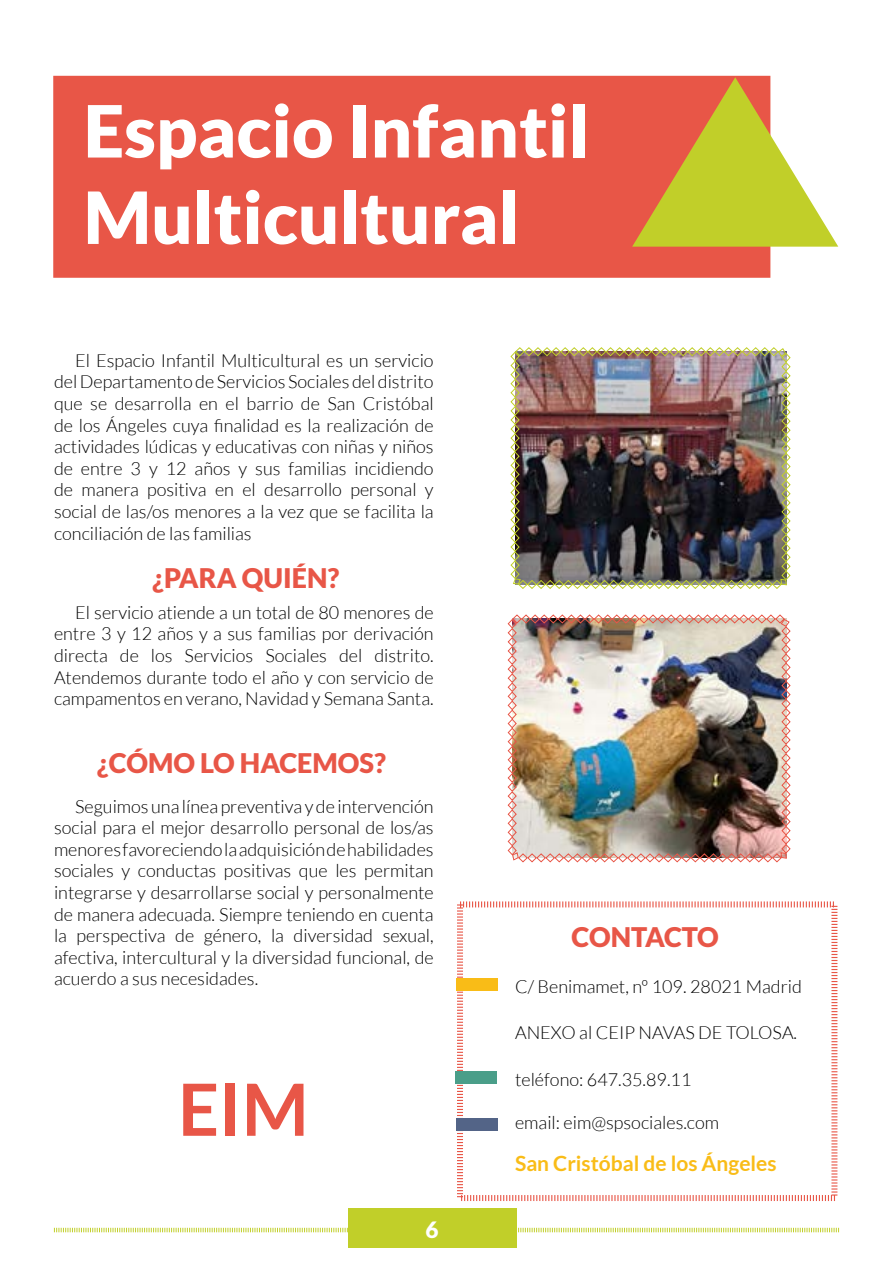
<style>
.page{position:relative;width:893px;height:1263px;background:#fff}
.page>*{position:absolute;margin:0;border:0;box-sizing:border-box;transform-origin:0 0}
.t1{font:900 72px/86.4px "Lato";color:#fff}
.t2{font:700 72px "Lato";color:#e85647}
.t3{font:900 27px "Lato";color:#e85647}
.t4{font:900 22.5px "Lato";color:#fff}
.t5{font:700 21px "Lato";color:#f9bc17}
.t6{font:300 18px/21.6px "Lato";color:#000;text-align:justify}
</style>
<div class="page">
<div style="left:53px;top:76px;width:717px;height:202px;background:#e85647;border:2px solid #e85647"></div>
<svg style="left:54px;top:1227px;width:785px;height:6px"></svg>
<div style="left:348px;top:1208px;width:169px;height:40px;background:#c1cf29"></div>
<svg style="left:457px;top:901px;width:381px;height:300px"></svg>
<div style="left:456px;top:978px;width:42px;height:13px;background:#f9bc17"></div>
<div style="left:456px;top:1118px;width:42px;height:13px;background:#536487"></div>
<div style="left:455px;top:1071px;width:42px;height:13px;background:#4a9e89"></div>
<img style="left:510px;top:347px;width:281px;height:242px">
<img style="left:507px;top:614px;width:284px;height:249px">
<svg style="left:619px;top:75px;width:220px;height:179px"></svg>
<h1 class="t1" style="left:84px;top:86px;width:507px">Espacio Infantil<br>Multicultural</h1>
<p class="t6" style="left:54px;top:350px;width:381px;text-indent:21px">El Espacio Infantil Multicultural es un servicio del Departamento de Servicios Sociales del distrito que se desarrolla en el barrio de San Cristóbal de los Ángeles cuya finalidad es la realización de actividades lúdicas y educativas con niñas y niños de entre 3 y 12 años y sus familias incidiendo de manera positiva en el desarrollo personal y social de las/os menores a la vez que se facilita la conciliación de las familias</p>
<h2 class="t3" style="left:152px;top:563px;width:189px">¿PARA QUIÉN?</h2>
<p class="t6" style="left:54px;top:602px;width:381px;text-indent:21px">El servicio atiende a un total de 80 menores de entre 3 y 12 años y a sus familias por derivación directa de los Servicios Sociales del distrito.<br>Atendemos durante todo el año y con servicio de campamentos en verano, Navidad y Semana Santa.</p>
<h2 class="t3" style="left:97px;top:747px;width:291px">¿CÓMO LO HACEMOS?</h2>
<p class="t6" style="left:54px;top:795px;width:381px;text-indent:21px">Seguimos una línea preventiva y de intervención social para el mejor desarrollo personal de los/as menores favoreciendo la adquisición de habilidades sociales y conductas positivas que les permitan integrarse y desarrollarse social y personalmente de manera adecuada. Siempre teniendo en cuenta la perspectiva de género, la diversidad sexual, afectiva, intercultural y la diversidad funcional, de acuerdo a sus necesidades.</p>
<h1 class="t2" style="left:178px;top:1068px;width:132px">EIM</h1>
<p class="t4" style="left:426px;top:1216px;width:15px">6</p>
<h2 class="t3" style="left:571px;top:921px;width:149px">CONTACTO</h2>
<p class="t6" style="left:515px;top:975px;width:288px">C/ Benimamet, nº 109. 28021 Madrid</p>
<p class="t6" style="left:515px;top:1022px;width:284px">ANEXO al CEIP NAVAS DE TOLOSA.</p>
<p class="t6" style="left:515px;top:1069px;width:178px">teléfono: 647.35.89.11</p>
<p class="t6" style="left:515px;top:1112px;width:206px">email: eim@spsociales.com</p>
<p class="t5" style="left:515px;top:1151px;width:263px">San Cristóbal de los Ángeles</p>
</div>
